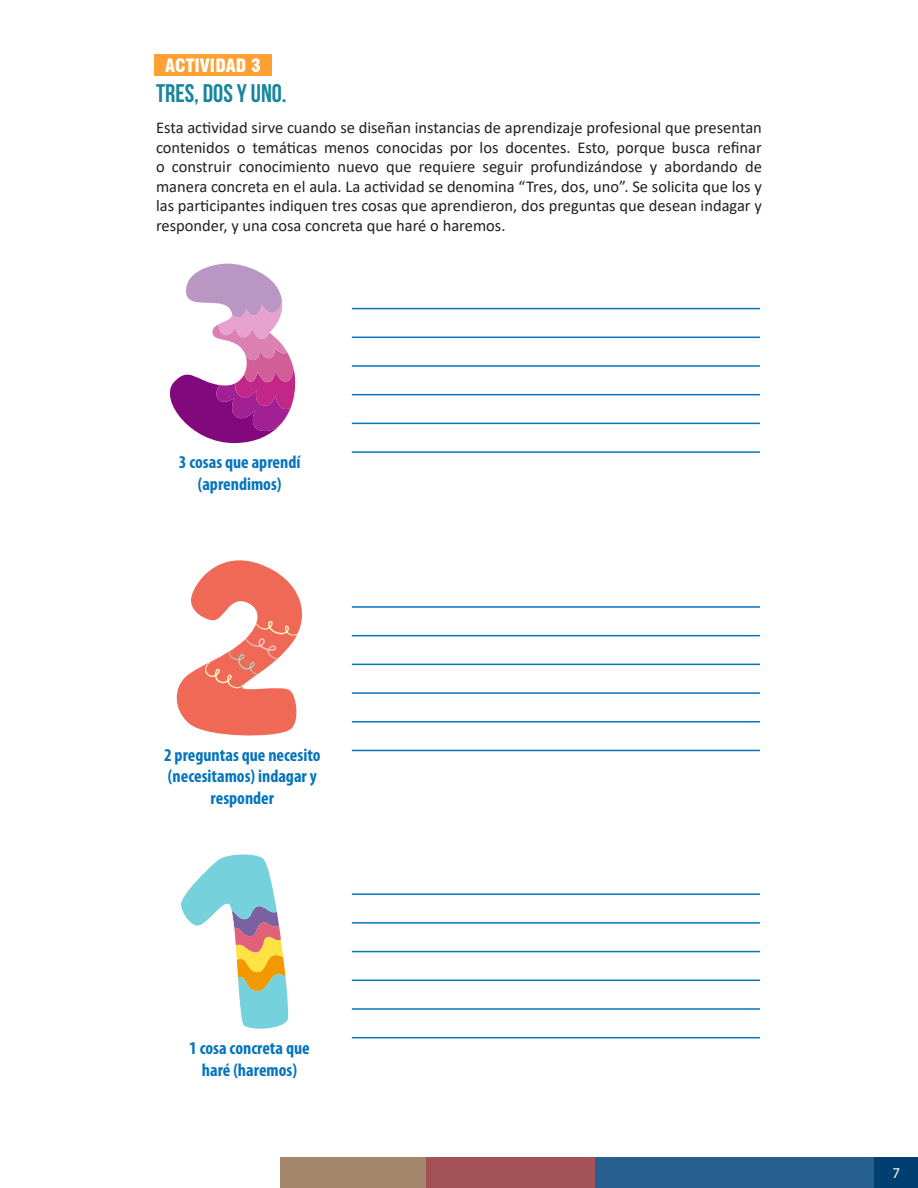
<style>
.page{position:relative;width:918px;height:1188px;background:#fff}
.page>*{position:absolute;margin:0;border:0;box-sizing:border-box;transform-origin:0 0}
.List_Paragraph{font:700 25.5px "Bebas Neue";color:#16859e}
.t1{font:700 condensed 18px/21.6px "Myriad Pro";color:#0574bc;text-align:center}
.t2{font:900 condensed 18px "Swiss 721 BT";color:#fff}
.List_Paragraph-2{font:16.5px/19.5px "Calibri";color:#231f20;text-align:justify}
.t3{font:15px "Myriad Pro";color:#fff}
</style>
<div class="page">
<div style="left:154px;top:54px;width:118px;height:22px;background:#ffa033"></div>
<svg style="left:181px;top:854px;width:108px;height:175px"></svg>
<svg style="left:176px;top:560px;width:126px;height:176px"></svg>
<svg style="left:169px;top:263px;width:127px;height:181px"></svg>
<hr style="left:352px;top:337px;width:408px;height:1px;background:#0574bc">
<hr style="left:352px;top:635px;width:408px;height:1px;background:#0574bc">
<hr style="left:352px;top:922px;width:408px;height:2px;background:#0574bc">
<hr style="left:352px;top:423px;width:408px;height:1px;background:#0574bc">
<hr style="left:352px;top:721px;width:408px;height:2px;background:#0574bc">
<hr style="left:352px;top:1008px;width:408px;height:2px;background:#0574bc">
<hr style="left:352px;top:365px;width:408px;height:2px;background:#0574bc">
<hr style="left:352px;top:664px;width:408px;height:1px;background:#0574bc">
<hr style="left:352px;top:951px;width:408px;height:1px;background:#0574bc">
<hr style="left:352px;top:451px;width:408px;height:2px;background:#0574bc">
<hr style="left:352px;top:750px;width:408px;height:1px;background:#0574bc">
<hr style="left:352px;top:1037px;width:408px;height:1px;background:#0574bc">
<hr style="left:352px;top:308px;width:408px;height:1px;background:#0574bc">
<hr style="left:352px;top:606px;width:408px;height:2px;background:#0574bc">
<hr style="left:352px;top:893px;width:408px;height:2px;background:#0574bc">
<hr style="left:352px;top:394px;width:408px;height:1px;background:#0574bc">
<hr style="left:352px;top:692px;width:408px;height:2px;background:#0574bc">
<hr style="left:352px;top:980px;width:408px;height:1px;background:#0574bc">
<div style="left:281px;top:1157px;width:637px;height:31px;background:#265f90"></div>
<div style="left:874px;top:1157px;width:44px;height:31px;background:#003f70"></div>
<div style="left:281px;top:1157px;width:314px;height:31px;background:#a35256"></div>
<div style="left:281px;top:1157px;width:145px;height:31px;background:#a2876c"></div>
<p class="t2" style="left:165px;top:54px;width:97px">ACTIVIDAD 3</p>
<p class="List_Paragraph" style="left:156px;top:79px;width:132px">TRES, DOS Y UNO.</p>
<p class="List_Paragraph-2" style="left:156px;top:118px;width:607px">Esta actividad sirve cuando se diseñan instancias de aprendizaje profesional que presentan contenidos o temáticas menos conocidas por los docentes. Esto, porque busca refinar o construir conocimiento nuevo que requiere seguir profundizándose y abordando de manera concreta en el aula. La actividad se denomina “Tres, dos, uno”. Se solicita que los y las participantes indiquen tres cosas que aprendieron, dos preguntas que desean indagar y responder, y una cosa concreta que haré o haremos.</p>
<p class="t1" style="left:179px;top:451px;width:123px">3 cosas que aprendí (aprendimos)</p>
<p class="t1" style="left:164px;top:744px;width:158px">2 preguntas que necesito (necesitamos) indagar y responder</p>
<p class="t1" style="left:189px;top:1037px;width:122px">1 cosa concreta que haré (haremos)</p>
<p class="t3" style="left:892px;top:1164px;width:9px">7</p>
</div>
